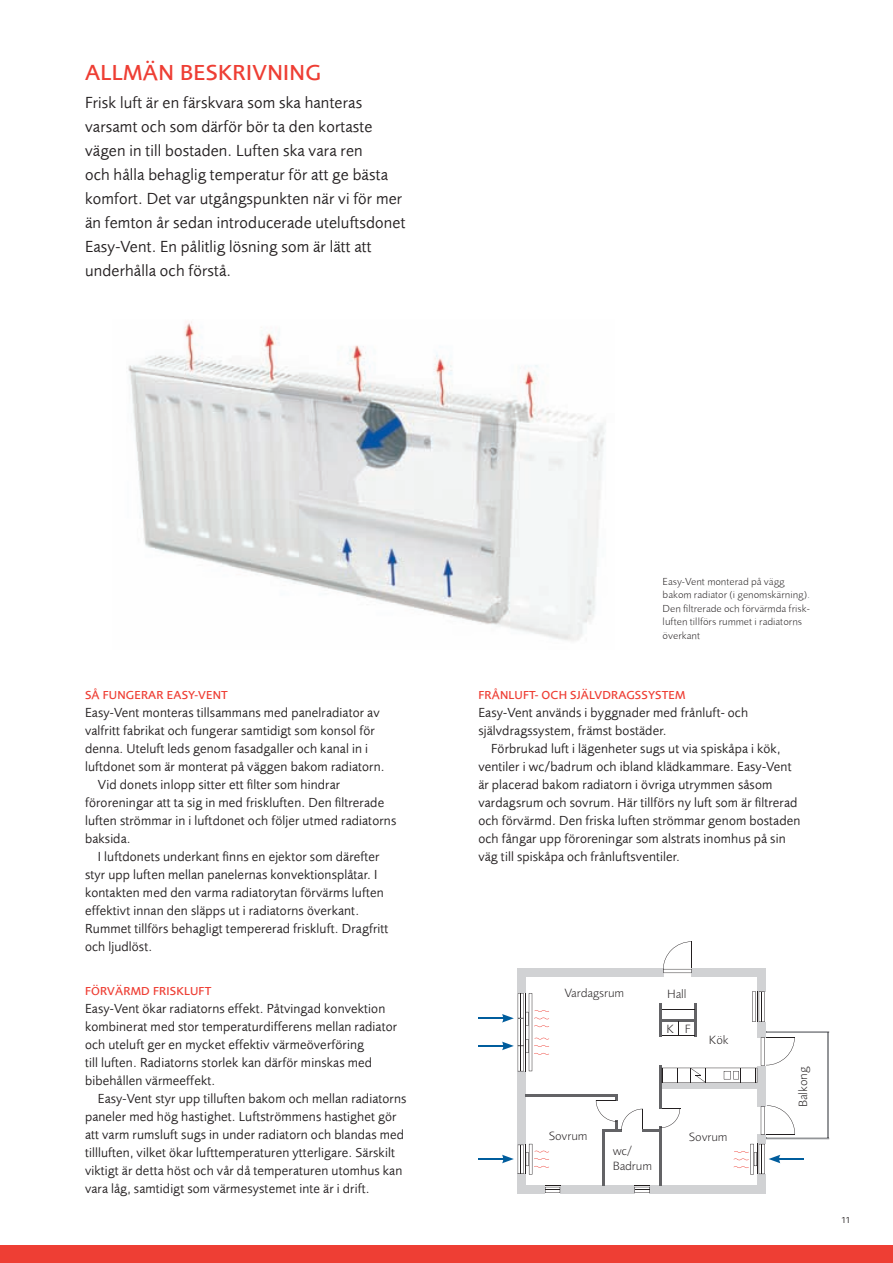
<style>
.page{position:relative;width:893px;height:1263px;background:#fff}
.page>*{position:absolute;margin:0;border:0;box-sizing:border-box;transform-origin:0 0}
.t1{font:500 22.5px "Foundry Sans";letter-spacing:.015em;color:#ee3e34}
.t2{font:16.5px/24px "Foundry Sans";letter-spacing:.01em;color:#231f20}
.t3{font:13.5px/18px "Foundry Sans";letter-spacing:.01em;color:#231f20}
.t4{font:300 12.45px/14.9px "Foundry Sans";color:#231f20}
.t5{font:500 12px "Foundry Sans";letter-spacing:.015em;color:#ee3e34}
.t6{font:300 10.5px/13.5px "Foundry Sans";letter-spacing:.01em;color:#231f20}
.t7{font:9px "Foundry Sans";color:#231f20}
</style>
<div class="page">
<div style="left:0;top:1246px;width:893px;height:17px;background:#ee3e34"></div>
<img style="left:128px;top:321px;width:478px;height:320px">
<div style="left:560px;top:1185px;width:74px;height:9px;background:#d1d2d4"></div>
<div style="left:517px;top:1071px;width:8px;height:73px;background:#d1d2d4"></div>
<div style="left:524px;top:968px;width:139px;height:8px;background:#d1d2d4"></div>
<div style="left:650px;top:1185px;width:116px;height:9px;background:#d1d2d4"></div>
<div style="left:517px;top:1174px;width:8px;height:20px;background:#d1d2d4"></div>
<div style="left:517px;top:968px;width:8px;height:25px;background:#d1d2d4"></div>
<div style="left:692px;top:968px;width:74px;height:8px;background:#d1d2d4"></div>
<div style="left:757px;top:976px;width:9px;height:15px;background:#d1d2d4"></div>
<div style="left:757px;top:1066px;width:9px;height:40px;background:#d1d2d4"></div>
<div style="left:757px;top:1174px;width:9px;height:12px;background:#d1d2d4"></div>
<hr style="left:827px;top:1033px;width:2px;height:104px;background:#939598">
<hr style="left:526px;top:1095px;width:92px;height:2px;background:#636366">
<hr style="left:602px;top:1129px;width:2px;height:56px;background:#636366">
<hr style="left:660px;top:1129px;width:2px;height:56px;background:#636366">
<hr style="left:660px;top:1065px;width:2px;height:44px;background:#636366">
<hr style="left:660px;top:1003px;width:2px;height:34px;background:#636366">
<div style="left:525px;top:1185px;width:20px;height:9px;background:#d1d2d4"></div>
<svg style="left:545px;top:1185px;width:15px;height:8px"></svg>
<svg style="left:634px;top:1185px;width:16px;height:8px"></svg>
<hr style="left:478px;top:1158px;width:27px;height:2px;background:#005d9d">
<svg style="left:502px;top:1144px;width:47px;height:30px"></svg>
<svg style="left:478px;top:993px;width:71px;height:78px"></svg>
<div style="left:662px;top:1083px;width:96px;height:6px;background:#d1d2d4"></div>
<svg style="left:596px;top:1096px;width:84px;height:35px"></svg>
<svg style="left:663px;top:941px;width:29px;height:32px"></svg>
<svg style="left:662px;top:991px;width:167px;height:92px"></svg>
<svg style="left:734px;top:1105px;width:95px;height:69px"></svg>
<h1 class="t1" style="left:85px;top:59px;width:237px">ALLMÄN BESKRIVNING</h1>
<p class="t2" style="left:85px;top:91px;width:322px">Frisk luft är en färskvara som ska hanteras varsamt och som därför bör ta den kortaste vägen in till bostaden. Luften ska vara ren<br>och hålla behaglig temperatur för att ge bästa komfort. Det var utgångspunkten när vi för mer än femton år sedan introducerade uteluftsdonet Easy-Vent. En pålitlig lösning som är lätt att underhålla och förstå.</p>
<p class="t5" style="left:85px;top:688px;width:27px">SÅ FUNGERAR</p>
<p class="t5" style="left:167px;top:688px;width:8px">EASY</p>
<p class="t5" style="left:194px;top:688px;width:20px">-VENT</p>
<p class="t3" style="left:85px;top:703px;width:296px">Easy-Vent monteras tillsammans med panelradiator av</p>
<p class="t3" style="left:85px;top:721px;width:291px">valfritt fabrikat och fungerar samtidigt som konsol för</p>
<p class="t3" style="left:85px;top:739px;width:284px">denna. Uteluft leds genom fasadgaller och kanal in i</p>
<p class="t3" style="left:85px;top:757px;width:301px">luftdonet som är monterat på väggen bakom radiatorn.</p>
<p class="t3" style="left:98px;top:775px;width:244px">Vid donets inlopp sitter ett filter som hindrar</p>
<p class="t3" style="left:85px;top:793px;width:301px">föroreningar att ta sig in med friskluften. Den filtrerade</p>
<p class="t3" style="left:85px;top:811px;width:313px">luften strömmar in i luftdonet och följer utmed radiatorns</p>
<p class="t3" style="left:85px;top:829px;width:47px">baksida.</p>
<p class="t3" style="left:98px;top:847px;width:283px">I luftdonets underkant finns en ejektor som därefter</p>
<p class="t3" style="left:85px;top:865px;width:294px">styr upp luften mellan panelernas konvektionsplåtar. I</p>
<p class="t3" style="left:85px;top:883px;width:300px">kontakten med den varma radiatorytan förvärms luften</p>
<p class="t3" style="left:85px;top:901px;width:276px">effektivt innan den släpps ut i radiatorns överkant.</p>
<p class="t3" style="left:85px;top:919px;width:305px">Rummet tillförs behagligt tempererad friskluft. Dragfritt</p>
<p class="t3" style="left:85px;top:937px;width:69px">och ljudlöst.</p>
<p class="t5" style="left:85px;top:984px;width:9px">FÖR</p>
<p class="t5" style="left:107px;top:984px;width:54px">VÄRMD FRISKLUFT</p>
<p class="t3" style="left:85px;top:1000px;width:314px">Easy-Vent ökar radiatorns effekt. Påtvingad konvektion kombinerat med stor temperaturdifferens mellan radiator och uteluft ger en mycket effektiv värmeöverföring<br>till luften. Radiatorns storlek kan därför minskas med bibehållen värmeeffekt.</p>
<p class="t3" style="left:85px;top:1090px;width:323px;text-indent:13px">Easy-Vent styr upp tilluften bakom och mellan radiatorns paneler med hög hastighet. Luftströmmens hastighet gör att varm rumsluft sugs in under radiatorn och blandas med tillluften, vilket ökar lufttemperaturen ytterligare. Särskilt viktigt är detta höst och vår då temperaturen utomhus kan vara låg, samtidigt som värmesystemet inte är i drift.</p>
<p class="t6" style="left:663px;top:574px;width:149px">Easy-Vent monterad på vägg bakom radiator (i genomskärning).<br>Den filtrerade och förvärmda frisk&shy;luften tillförs rummet i radiatorns överkant</p>
<p class="t5" style="left:478px;top:688px;width:9px">FRÅNLUFT</p>
<p class="t5" style="left:535px;top:688px;width:76px">- OCH SJÄLVDRAGSSYSTE</p>
<p class="t5" style="left:675px;top:688px;width:12px">M</p>
<p class="t3" style="left:478px;top:703px;width:271px">Easy-Vent används i byggnader med frånluft- och självdragssystem, främst bostäder.</p>
<p class="t3" style="left:478px;top:739px;width:324px;text-indent:13px">Förbrukad luft i lägenheter sugs ut via spiskåpa i kök, ventiler i wc/badrum och ibland klädkammare. Easy-Vent är placerad bakom radiatorn i övriga utrymmen såsom vardagsrum och sovrum. Här tillförs ny luft som är filtrerad och förvärmd. Den friska luften strömmar genom bostaden och fångar upp föroreningar som alstrats inomhus på sin väg till spiskåpa och frånluftsventiler.</p>
<p class="t4" style="left:564px;top:985px;width:61px">Vardagsrum</p>
<p class="t4" style="left:667px;top:986px;width:21px">Hall</p>
<p class="t4" style="left:666px;top:1021px;width:26px">K F</p>
<p class="t4" style="left:709px;top:1032px;width:21px">Kök</p>
<p class="t4" style="left:549px;top:1129px;width:40px">Sovrum</p>
<p class="t4" style="left:689px;top:1130px;width:40px">Sovrum</p>
<p class="t4" style="left:613px;top:1143px;width:41px">wc/<br>Badrum</p>
<p class="t4" style="left:796px;top:1107px;width:42px;rotate:-90deg">Balkong</p>
<p class="t7" style="left:841px;top:1214px;width:11px">11</p>
</div>
